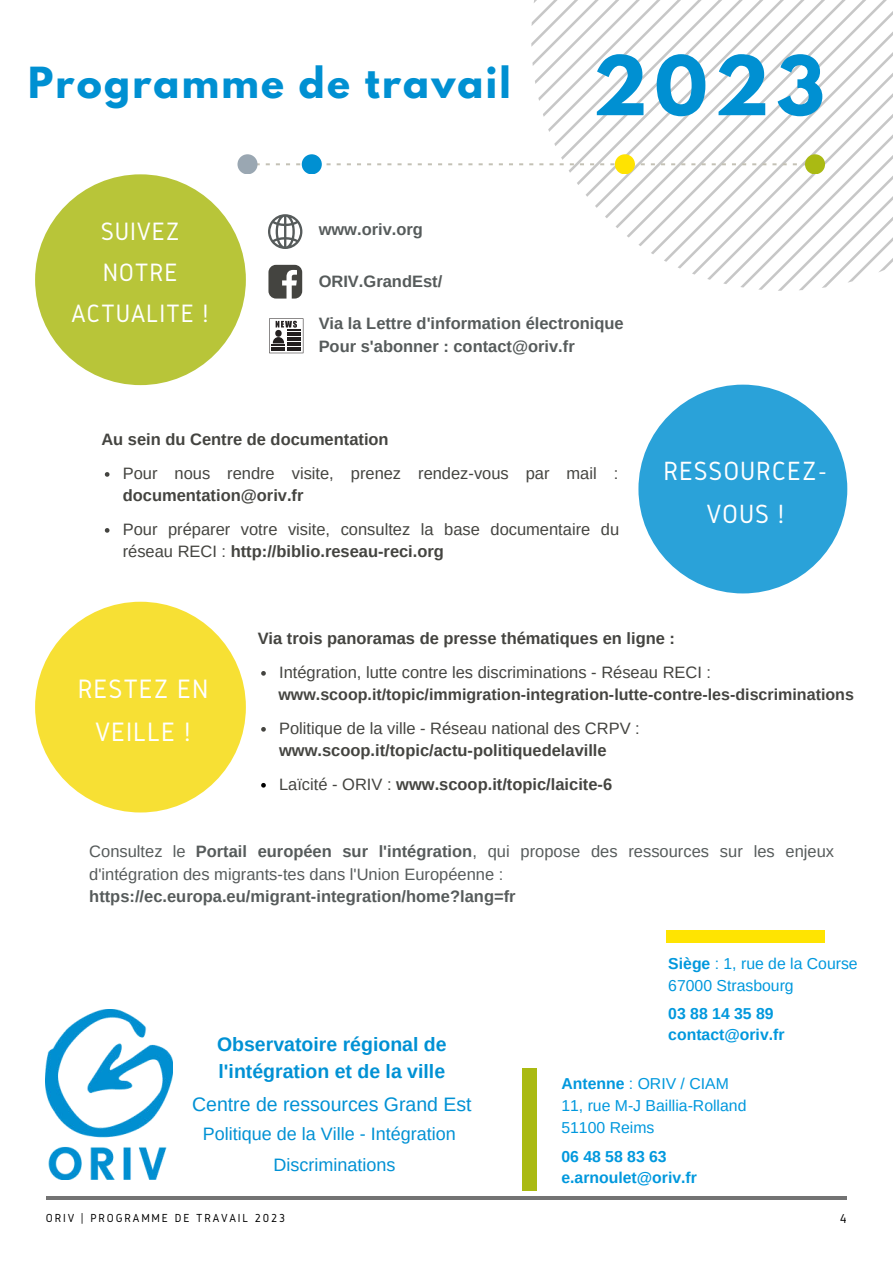
<style>
.page{position:relative;width:893px;height:1264px;background:#fff}
.page>*{position:absolute;margin:0;border:0;box-sizing:border-box;transform-origin:0 0}
.t1{font:700 72.6px "League Spartan";color:#0090d2}
.t2{font:700 37.95px "League Spartan";letter-spacing:.06em;color:#0090d2}
.t3{font:27.6px/43.5px "Gidole";letter-spacing:.03em;color:#fff;text-align:center}
.t4{font:27.3px/43px "Gidole";letter-spacing:.03em;color:#fff;text-align:center}
.t5{font:26.1px/41.1px "Gidole";letter-spacing:.03em;color:#fff;text-align:center}
.t6{font:700 19.5px/26.4px "Arimo";color:#0091d4}
.t7{font:19.5px "Arimo";color:#0091d4}
.t8{font:18px/30.3px "Arimo";color:#0091d4;text-align:center}
.t9{font:16.5px/22.2px "Arimo";color:#444440}
.t10{font:700 16.5px "Arimo";color:#444440}
.t11{font:700 16.5px/22.4px "Arimo";color:#565b5b}
.t12{font:16.5px/22.5px "Arimo";color:#565b5b}
.t13{font:700 16.05px "Arimo";color:#444440}
.t14{font:15.75px/21.9px "Arimo";color:#0098dd}
.t15{font:700 15.75px/21.6px "Arimo";color:#0098dd}
.t16{font:13.35px "Gidole";color:#000}
.t17{font:12.15px "Gidole";letter-spacing:.15em;color:#000}
.s1{font-weight:700}
.s2{font-weight:400}
</style>
<div class="page">
<hr style="left:46px;top:1196px;width:800px;height:3px;background:#737373">
<div style="left:666px;top:930px;width:158px;height:12px;background:#ffe401"></div>
<div style="left:523px;top:1068px;width:13px;height:122px;background:#aaba12"></div>
<img style="left:45px;top:1009px;width:127px;height:170px">
<svg style="left:237px;top:0;width:655px;height:298px"></svg>
<svg style="left:269px;top:318px;width:34px;height:35px"></svg>
<svg style="left:105px;top:472px;width:4px;height:5px"></svg>
<svg style="left:105px;top:528px;width:4px;height:4px"></svg>
<div style="left:35px;top:174px;width:211px;height:211px;background:#b8c539;border-radius:50%"></div>
<div style="left:638px;top:384px;width:209px;height:209px;background:#2aa2d9;border-radius:50%"></div>
<div style="left:35px;top:601px;width:211px;height:211px;background:#f7e034;border-radius:50%"></div>
<svg style="left:261px;top:671px;width:5px;height:4px"></svg>
<svg style="left:261px;top:727px;width:5px;height:4px"></svg>
<svg style="left:261px;top:783px;width:5px;height:4px"></svg>
<h2 class="t2" style="left:28px;top:53px;width:484px">Programme de travail</h2>
<h1 class="t1" style="left:592px;top:29px;width:233px">2023</h1>
<h3 class="t5" style="left:72px;top:211px;width:139px">SUIVEZ<br>NOTRE<br>ACTUALITE !</h3>
<p class="t11" style="left:318px;top:218px;width:106px">www.oriv.org</p>
<p class="t11" style="left:318px;top:270px;width:125px">ORIV.GrandEst/</p>
<p class="t11" style="left:318px;top:313px;width:306px">Via la Lettre d'information électronique<br>Pour s'abonner : contact@oriv.fr</p>
<p class="t10" style="left:101px;top:428px;width:289px">Au sein du Centre de documentation</p>
<p class="t9" style="left:123px;top:462px;width:497px">Pour nous rendre visite, prenez rendez-vous par mail :</p>
<p class="t10" style="left:123px;top:484px;width:182px">documentation@oriv.fr</p>
<p class="t9" style="left:123px;top:518px;width:498px">Pour préparer votre visite, consultez la base documentaire du réseau RECI : <span class="s1">http://biblio.reseau-reci.org</span></p>
<h3 class="t4" style="left:663px;top:449px;width:165px">RESSOURCEZ-<br>VOUS !</h3>
<h3 class="t3" style="left:78px;top:667px;width:132px">RESTEZ EN<br>VEILLE !</h3>
<p class="t10" style="left:258px;top:627px;width:419px">Via trois panoramas de presse thématiques en ligne :</p>
<p class="t9" style="left:279px;top:661px;width:433px">Intégration, lutte contre les discriminations - Réseau RECI :</p>
<p class="t13" style="left:278px;top:683px;width:577px">www.scoop.it/topic/immigration-integration-lutte-contre-les-discriminations</p>
<p class="t9" style="left:279px;top:717px;width:362px">Politique de la ville - Réseau national des CRPV :</p>
<p class="t10" style="left:279px;top:739px;width:329px">www.scoop.it/topic/actu-politiquedelaville</p>
<p class="t10" style="left:279px;top:773px;width:334px"><span class="s2">Laïcité - ORIV :</span> www.scoop.it/topic/laicite-6</p>
<p class="t12" style="left:89px;top:840px;width:746px">Consultez le <span class="s1">Portail européen sur l'intégration</span>, qui propose des ressources sur les enjeux d'intégration des migrants-tes dans l'Union Européenne :</p>
<p class="t11" style="left:89px;top:885px;width:428px">https://ec.europa.eu/migrant-integration/home?lang=fr</p>
<p class="t6" style="left:217px;top:1031px;width:231px">Observatoire régional de l'intégration et de la ville</p>
<p class="t7" style="left:192px;top:1091px;width:281px">Centre de ressources Grand Est</p>
<p class="t8" style="left:203px;top:1118px;width:254px">Politique de la Ville - Intégration<br>Discriminations</p>
<p class="t14" style="left:668px;top:952px;width:191px"><span class="s1">Siège</span> : 1, rue de la Course<br>67000 Strasbourg</p>
<p class="t15" style="left:668px;top:1002px;width:118px">03 88 14 35 89 contact@oriv.fr</p>
<p class="t14" style="left:561px;top:1072px;width:186px"><span class="s1">Antenne</span> : ORIV / CIAM<br>11, rue M-J Baillia-Rolland<br>51100 Reims</p>
<p class="t15" style="left:561px;top:1145px;width:137px">06 48 58 83 63 e.arnoulet@oriv.fr</p>
<p class="t17" style="left:46px;top:1210px;width:240px">ORIV | PROGRAMME DE TRAVAIL 2023</p>
<p class="t16" style="left:839px;top:1211px;width:9px">4</p>
</div>
